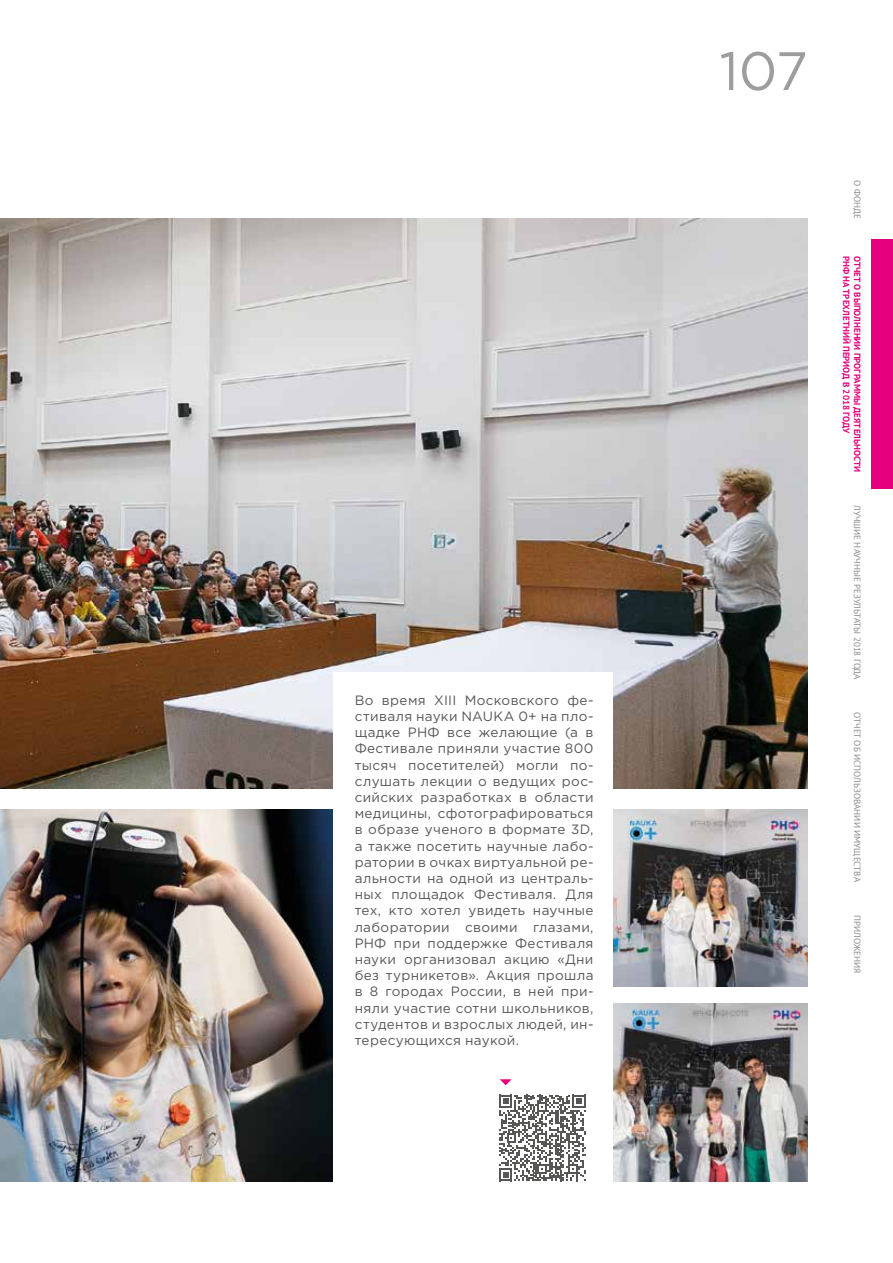
<style>
.page{position:relative;width:893px;height:1263px;background:#fff}
.page>*{position:absolute;margin:0;border:0;box-sizing:border-box;transform-origin:0 0}
.t1{font:54px "Gotham Pro";color:#9d9d9c}
.t2{font:13.5px/16.2px "Gotham Pro";letter-spacing:.025em;color:#575756;text-align:justify}
.t3{font:9px "PT Sans";color:#878787}
.t4{font:700 9px "PT Sans";color:#e6007d}
</style>
<div class="page">
<div style="left:872px;top:239px;width:21px;height:250px;background:#e6007d"></div>
<img style="left:0;top:810px;width:333px;height:371px">
<img style="left:613px;top:810px;width:195px;height:177px">
<img style="left:613px;top:1003px;width:195px;height:178px">
<img style="left:0;top:219px;width:808px;height:569px">
<svg style="left:333px;top:672px;width:280px;height:509px"></svg>
<svg style="left:499px;top:1095px;width:86px;height:86px"></svg>
<svg style="left:500px;top:1079px;width:12px;height:6px"></svg>
<p class="t2" style="left:355px;top:692px;width:240px">Во время XIII Московского фе&shy;стиваля науки NAUKA 0+ на пло&shy;щадке РНФ все желающие (а в Фестивале приняли участие 800 тысяч посетителей) могли по&shy;слушать лекции о ведущих рос&shy;сийских разработках в области медицины, сфотографироваться в образе ученого в формате 3D, а также посетить научные лабо&shy;ратории в очках виртуальной ре&shy;альности на одной из централь&shy;ных площадок Фестиваля. Для тех, кто хотел увидеть научные лаборатории своими глазами, РНФ при поддержке Фестиваля науки организовал акцию «Дни без турникетов». Акция прошла в 8 городах России, в ней при&shy;няли участие сотни школьников, студентов и взрослых людей, ин&shy;тересующихся наукой.</p>
<h1 class="t1" style="left:719px;top:41px;width:90px">107</h1>
<p class="t3" style="left:863px;top:180px;width:40px;rotate:90deg">О ФОНДЕ</p>
<p class="t4" style="left:852px;top:256px;width:178px;rotate:90deg">РНФ НА ТРЕХЛЕТНИЙ ПЕРИОД В 2018 ГОДУ</p>
<p class="t4" style="left:863px;top:256px;width:217px;rotate:90deg">ОТЧЕТ О ВЫПОЛНЕНИИ ПРОГРАММЫ ДЕЯТЕЛЬНОСТИ</p>
<p class="t3" style="left:863px;top:505px;width:176px;rotate:90deg">ЛУЧШИЕ НАУЧНЫЕ РЕЗУЛЬТАТЫ 2018 ГОДА</p>
<p class="t3" style="left:863px;top:712px;width:171px;rotate:90deg">ОТЧЕТ ОБ ИСПОЛЬЗОВАНИИ ИМУЩЕСТВА</p>
<p class="t3" style="left:863px;top:915px;width:60px;rotate:90deg">ПРИЛОЖЕНИЯ</p>
</div>
